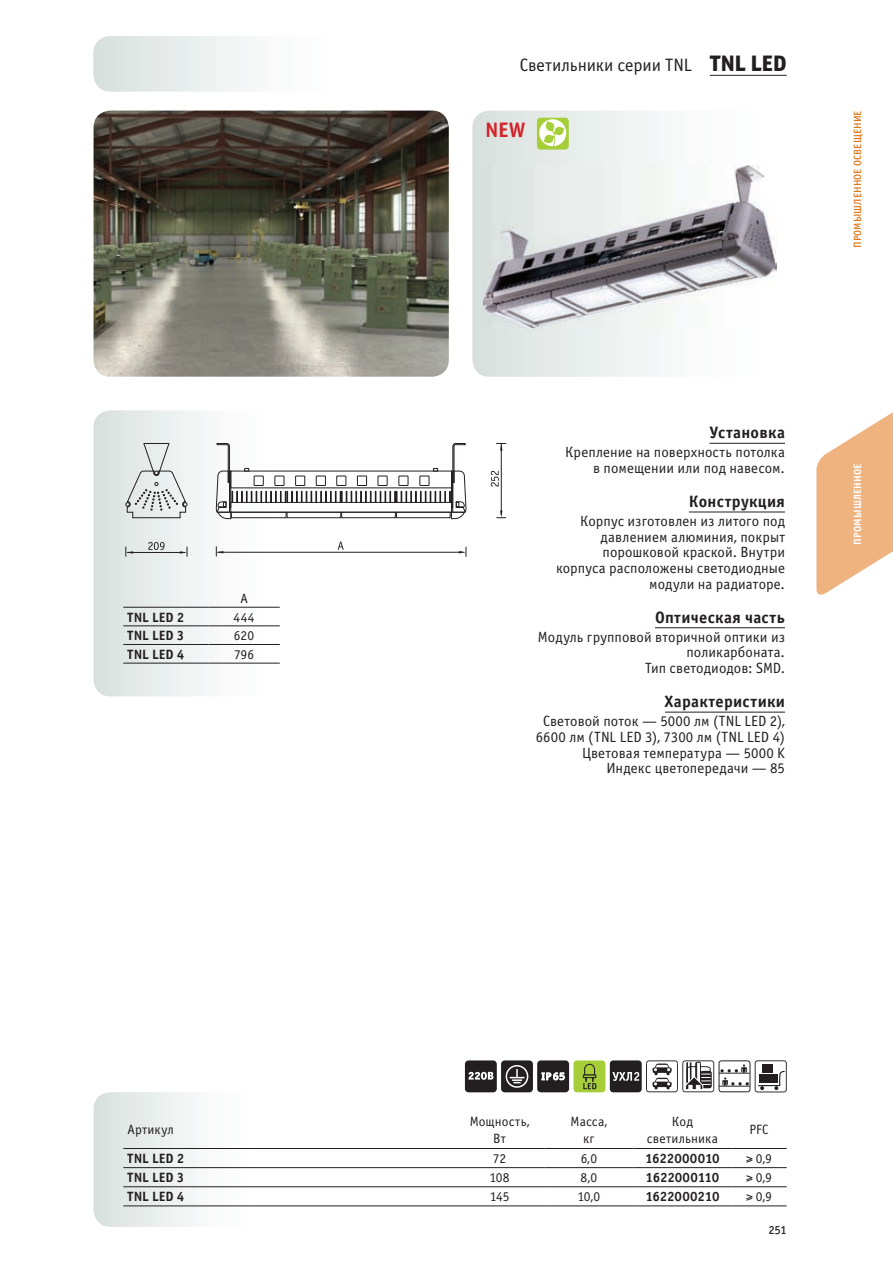
<style>
.page{position:relative;width:893px;height:1263px;background:#fff}
.page>*{position:absolute;margin:0;border:0;box-sizing:border-box;transform-origin:0 0}
.t1{font:21px "Officina Sans Bold C";color:#d1232a}
.t2{font:18px "Officina Sans Book C";letter-spacing:-.005em;color:#231f20}
.t3{font:16.5px "Officina Sans Bold C";letter-spacing:.02em;color:#231f20}
.t4{font:14.85px/15.8px "Officina Sans Book C";letter-spacing:.005em;color:#231f20;text-align:right}
.t5{font:13.5px/16.2px "Officina Sans Book C";letter-spacing:.01em;color:#231f20;text-align:center}
.t6{font:13.5px "Officina Sans Bold C";color:#231f20}
.t7{font:12px "Officina Sans Medium C";color:#231f20}
.t8{font:10.5px "Officina Sans Medium C";letter-spacing:.01em;color:#de761b}
.t9{font:10.5px "Officina Sans Bold C";letter-spacing:.01em;color:#fff}
.s1{font-family:"Officina Sans Extra Bold C";font-size:22.5px}
</style>
<div class="page">
<svg style="left:94px;top:36px;width:155px;height:55px"></svg>
<svg style="left:816px;top:412px;width:77px;height:183px"></svg>
<hr style="left:710px;top:75px;width:77px;height:1px;background:#231f20">
<hr style="left:709px;top:443px;width:76px;height:1px;background:#231f20">
<hr style="left:689px;top:512px;width:96px;height:1px;background:#231f20">
<hr style="left:655px;top:627px;width:130px;height:1px;background:#231f20">
<hr style="left:665px;top:712px;width:120px;height:1px;background:#231f20">
<svg style="left:94px;top:1092px;width:168px;height:135px"></svg>
<hr style="left:123px;top:1148px;width:332px;height:1px;background:#231f20">
<hr style="left:123px;top:1167px;width:332px;height:1px;background:#231f20">
<hr style="left:123px;top:1186px;width:332px;height:1px;background:#231f20">
<hr style="left:123px;top:1205px;width:332px;height:1px;background:#231f20">
<hr style="left:455px;top:1148px;width:89px;height:1px;background:#231f20">
<hr style="left:455px;top:1167px;width:89px;height:1px;background:#231f20">
<hr style="left:455px;top:1186px;width:89px;height:1px;background:#231f20">
<hr style="left:455px;top:1205px;width:89px;height:1px;background:#231f20">
<hr style="left:544px;top:1148px;width:90px;height:1px;background:#231f20">
<hr style="left:544px;top:1167px;width:90px;height:1px;background:#231f20">
<hr style="left:544px;top:1186px;width:90px;height:1px;background:#231f20">
<hr style="left:544px;top:1205px;width:90px;height:1px;background:#231f20">
<hr style="left:634px;top:1148px;width:97px;height:1px;background:#231f20">
<hr style="left:634px;top:1167px;width:97px;height:1px;background:#231f20">
<hr style="left:634px;top:1186px;width:97px;height:1px;background:#231f20">
<hr style="left:634px;top:1205px;width:97px;height:1px;background:#231f20">
<hr style="left:731px;top:1148px;width:56px;height:1px;background:#231f20">
<hr style="left:731px;top:1167px;width:56px;height:1px;background:#231f20">
<hr style="left:731px;top:1186px;width:56px;height:1px;background:#231f20">
<hr style="left:731px;top:1205px;width:56px;height:1px;background:#231f20">
<svg style="left:646px;top:1060px;width:104px;height:32px"></svg>
<div style="left:537px;top:1060px;width:32px;height:32px;background:#231f20;border-radius:4px"></div>
<svg style="left:541px;top:1072px;width:24px;height:8px"></svg>
<div style="left:465px;top:1060px;width:32px;height:32px;background:#231f20;border-radius:4px"></div>
<svg style="left:468px;top:1072px;width:25px;height:8px"></svg>
<div style="left:501px;top:1060px;width:32px;height:32px;background:#231f20;border-radius:4px"></div>
<div style="left:506px;top:1065px;width:22px;height:23px;border:2px solid #fff;border-radius:50%"></div>
<svg style="left:510px;top:1069px;width:14px;height:14px"></svg>
<div style="left:610px;top:1060px;width:32px;height:32px;background:#231f20;border-radius:3px"></div>
<svg style="left:612px;top:1072px;width:27px;height:9px"></svg>
<div style="left:573px;top:1060px;width:32px;height:32px;background:#a6ce39;border-radius:3px"></div>
<svg style="left:583px;top:1063px;width:13px;height:26px"></svg>
<div style="left:755px;top:1060px;width:32px;height:32px;border:1px solid #333233;border-radius:3px"></div>
<div style="left:762px;top:1064px;width:11px;height:9px;background:#231f20"></div>
<svg style="left:758px;top:1070px;width:28px;height:20px"></svg>
<svg style="left:94px;top:410px;width:187px;height:286px"></svg>
<hr style="left:123px;top:607px;width:85px;height:1px;background:#231f20">
<hr style="left:208px;top:607px;width:72px;height:1px;background:#231f20">
<hr style="left:123px;top:625px;width:85px;height:1px;background:#231f20">
<hr style="left:123px;top:644px;width:85px;height:1px;background:#231f20">
<hr style="left:208px;top:625px;width:72px;height:1px;background:#231f20">
<hr style="left:208px;top:644px;width:72px;height:1px;background:#231f20">
<hr style="left:123px;top:663px;width:85px;height:1px;background:#231f20">
<hr style="left:208px;top:663px;width:72px;height:1px;background:#231f20">
<svg style="left:216px;top:443px;width:250px;height:77px"></svg>
<svg style="left:125px;top:443px;width:62px;height:75px;background:#d4d9d7"></svg>
<svg style="left:496px;top:511px;width:10px;height:7px"></svg>
<svg style="left:491px;top:471px;width:8px;height:16px"></svg>
<hr style="left:501px;top:443px;width:1px;height:72px;background:#231f20">
<svg style="left:496px;top:443px;width:10px;height:8px"></svg>
<hr style="left:127px;top:552px;width:58px;height:1px;background:#231f20">
<svg style="left:180px;top:547px;width:8px;height:10px"></svg>
<svg style="left:126px;top:547px;width:7px;height:10px"></svg>
<svg style="left:148px;top:542px;width:17px;height:8px"></svg>
<hr style="left:218px;top:552px;width:245px;height:1px;background:#231f20">
<svg style="left:459px;top:547px;width:8px;height:10px"></svg>
<svg style="left:216px;top:546px;width:7px;height:10px"></svg>
<svg style="left:338px;top:541px;width:6px;height:9px"></svg>
<svg style="left:472px;top:111px;width:305px;height:266px"></svg>
<img style="left:94px;top:111px;width:355px;height:266px">
<div style="left:537px;top:118px;width:32px;height:32px;background:#a6ce39;border-radius:4px"></div>
<svg style="left:539px;top:119px;width:27px;height:27px"></svg>
<img style="left:483px;top:166px;width:293px;height:162px">
<p class="t5" style="left:240px;top:591px;width:9px">A</p>
<p class="t6" style="left:128px;top:609px;width:58px">TNL LED 2</p>
<p class="t5" style="left:233px;top:609px;width:23px">444</p>
<p class="t6" style="left:128px;top:628px;width:58px">TNL LED 3</p>
<p class="t5" style="left:234px;top:628px;width:22px">620</p>
<p class="t6" style="left:128px;top:647px;width:58px">TNL LED 4</p>
<p class="t5" style="left:234px;top:646px;width:22px">796</p>
<p class="t2" style="left:520px;top:55px;width:268px">Светильники серии TNL <span class="s1">TNL LED</span></p>
<h1 class="t1" style="left:485px;top:118px;width:42px">NEW</h1>
<p class="t8" style="left:852px;top:248px;width:139px;rotate:-90deg">Промышленное освещение</p>
<p class="t3" style="left:709px;top:423px;width:77px">Установка</p>
<p class="t4" style="left:565px;top:445px;width:221px">Крепление на поверхность потолка в помещении или под навесом.</p>
<p class="t3" style="left:689px;top:492px;width:98px">Конструкция</p>
<p class="t4" style="left:556px;top:513px;width:231px">Корпус изготовлен из литого под давлением алюминия, покрыт порошковой краской. Внутри корпуса расположены светодиодные модули на радиаторе.</p>
<p class="t3" style="left:655px;top:608px;width:131px">Оптическая часть</p>
<p class="t4" style="left:538px;top:629px;width:249px">Модуль групповой вторичной оптики из поликарбоната.<br>Тип светодиодов: SMD.</p>
<p class="t3" style="left:665px;top:692px;width:122px">Характеристики</p>
<p class="t4" style="left:536px;top:713px;width:251px">Световой поток — 5000 лм (TNL LED 2),<br>6600 лм (TNL LED 3), 7300 лм (TNL LED 4)<br>Цветовая температура — 5000 K<br>Индекс цветопередачи — 85</p>
<p class="t9" style="left:851px;top:544px;width:82px;rotate:-90deg">ПРОМЫШЛЕННОЕ</p>
<p class="t5" style="left:128px;top:1122px;width:48px">Артикул</p>
<p class="t5" style="left:470px;top:1114px;width:61px">Мощность,<br>Вт</p>
<p class="t5" style="left:571px;top:1114px;width:38px">Масса, кг</p>
<p class="t5" style="left:647px;top:1114px;width:73px">Код светильника</p>
<p class="t5" style="left:749px;top:1122px;width:21px">PFC</p>
<p class="t6" style="left:128px;top:1151px;width:58px">TNL LED 2</p>
<p class="t5" style="left:493px;top:1151px;width:15px">72</p>
<p class="t5" style="left:581px;top:1151px;width:18px">6,0</p>
<p class="t6" style="left:645px;top:1151px;width:76px">1622000010</p>
<p class="t5" style="left:746px;top:1151px;width:28px">≥ 0,9</p>
<p class="t6" style="left:128px;top:1170px;width:58px">TNL LED 3</p>
<p class="t5" style="left:489px;top:1170px;width:22px">108</p>
<p class="t5" style="left:581px;top:1170px;width:18px">8,0</p>
<p class="t6" style="left:646px;top:1170px;width:75px">1622000110</p>
<p class="t5" style="left:746px;top:1170px;width:28px">≥ 0,9</p>
<p class="t6" style="left:128px;top:1189px;width:58px">TNL LED 4</p>
<p class="t5" style="left:490px;top:1189px;width:21px">145</p>
<p class="t5" style="left:577px;top:1189px;width:24px">10,0</p>
<p class="t6" style="left:645px;top:1189px;width:76px">1622000210</p>
<p class="t5" style="left:746px;top:1189px;width:28px">≥ 0,9</p>
<p class="t7" style="left:768px;top:1223px;width:20px">251</p>
</div>
